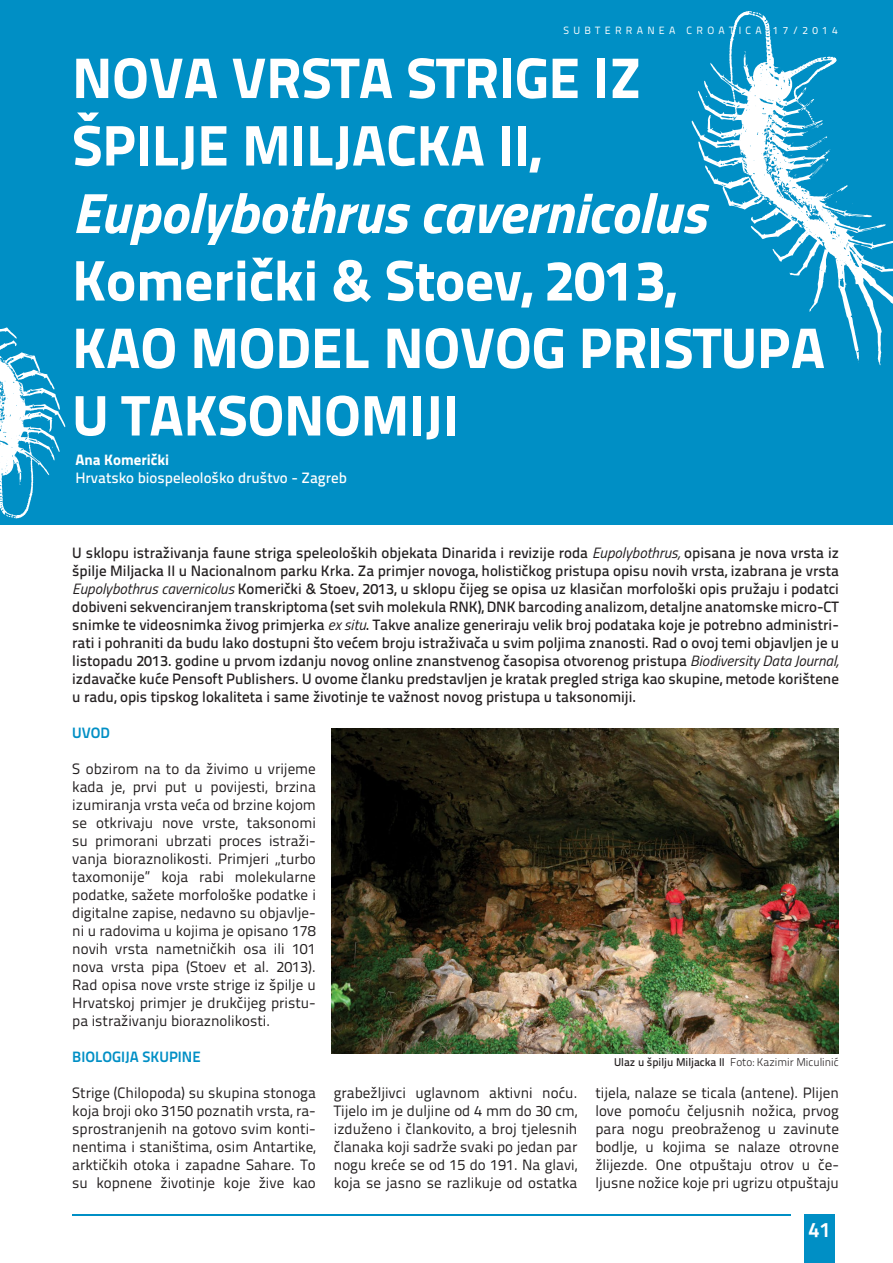
<style>
.page{position:relative;width:893px;height:1263px;background:#fff}
.page>*{position:absolute;margin:0;border:0;box-sizing:border-box;transform-origin:0 0}
.t1{font:57px/67.5px "Titillium Text 22 L 999 wt";color:#fff}
.t2{font:italic 700 57px "Titillium";color:#fff}
.t3{font:21px "Titillium Maps 29 L 800 wt";color:#fff}
.t4{font:15px/18px "Titillium Text 22 L 400 wt";color:#231f20;text-align:justify}
.t5{font:15px/18px "Titillium Text 22 L 600 wt";color:#231f20;text-align:justify}
.t6{font:15px "Titillium Text 22 L 600 wt";color:#fff}
.t7{font:15px "Titillium Text 22 L 800 wt";color:#008fc5}
.t8{font:15px "Titillium Text 22 L 999 wt";color:#fff}
.t9{font:11.25px "Titillium Text 22 L 600 wt";color:#231f20}
.t10{font:10.5px "Titillium Text 22 L 400 wt";letter-spacing:.41em;color:#fff}
.s1{font-family:"Titillium";font-style:italic}
.s2{font-family:"Titillium Text 22 L 250 wt"}
</style>
<div class="page">
<div style="left:804px;top:1214px;width:31px;height:49px;background:#008fc5"></div>
<hr style="left:72px;top:1214px;width:719px;height:1px;background:#008fc5">
<div style="left:0;top:0;width:893px;height:524px;background:#008fc5"></div>
<img style="left:332px;top:728px;width:507px;height:325px">
<svg style="left:691px;top:11px;width:202px;height:354px"></svg>
<svg style="left:732px;top:92px;width:3px;height:8px"></svg>
<svg style="left:755px;top:12px;width:15px;height:25px"></svg>
<svg style="left:803px;top:87px;width:3px;height:5px"></svg>
<svg style="left:775px;top:68px;width:6px;height:2px"></svg>
<svg style="left:856px;top:245px;width:9px;height:11px"></svg>
<svg style="left:819px;top:238px;width:7px;height:11px"></svg>
<svg style="left:748px;top:184px;width:8px;height:8px"></svg>
<svg style="left:745px;top:169px;width:6px;height:8px"></svg>
<svg style="left:766px;top:99px;width:87px;height:127px"></svg>
<svg style="left:0;top:327px;width:65px;height:191px"></svg>
<p class="t10" style="left:564px;top:23px;width:276px">SUBTERRANEA CROATICA 17/2014</p>
<h1 class="t1" style="left:72px;top:41px;width:571px">NOVA VRSTA STRIGE IZ<br>ŠPILJE MILJACKA II,</h1>
<h1 class="t2" style="left:72px;top:168px;width:635px">Eupolybothrus cavernicolus</h1>
<h1 class="t1" style="left:72px;top:243px;width:754px">Komerički &amp; Stoev, 2013,<br>KAO MODEL NOVOG PRISTUPA<br>U TAKSONOMIJI</h1>
<p class="t8" style="left:75px;top:448px;width:95px">Ana Komerički</p>
<p class="t6" style="left:75px;top:466px;width:273px">Hrvatsko biospeleološko društvo - Zagreb</p>
<p class="t5" style="left:72px;top:543px;width:768px">U sklopu istraživanja faune striga speleoloških objekata Dinarida i revizije roda <span class="s1">Eupolybothrus,</span> opisana je nova vrsta iz špilje Miljacka II u Nacionalnom parku Krka. Za primjer novoga, holističkog pristupa opisu novih vrsta, izabrana je vrsta <span class="s1">Eupolybothrus cavernicolus</span> Komerički &amp; Stoev, 2013, u sklopu čijeg se opisa uz klasičan morfološki opis pružaju i podatci dobiveni sekvenciranjem transkriptoma (set svih molekula RNK), DNK barcoding analizom, detaljne anatomske micro-CT snimke te videosnimka živog primjerka <span class="s1">ex situ</span>. Takve analize generiraju velik broj podataka koje je potrebno administri&shy;rati i pohraniti da budu lako dostupni što većem broju istraživača u svim poljima znanosti. Rad o ovoj temi objavljen je u listopadu 2013. godine u prvom izdanju novog online znanstvenog časopisa otvorenog pristupa <span class="s1">Biodiversity Data Journal, </span>izdavačke kuće Pensoft Publishers. U ovome članku predstavljen je kratak pregled striga kao skupine, metode korištene u radu, opis tipskog lokaliteta i same životinje te važnost novog pristupa u taksonomiji.</p>
<p class="t7" style="left:72px;top:721px;width:39px">UVOD</p>
<p class="t4" style="left:72px;top:759px;width:245px">S obzirom na to da živimo u vrijeme kada je, prvi put u povijesti, brzina izumiranja vrsta veća od brzine kojom se otkrivaju nove vrste, taksonomi su primorani ubrzati proces istraži&shy;vanja bioraznolikosti. Primjeri „turbo taxomonije” koja rabi molekularne podatke, sažete morfološke podatke i digitalne zapise, nedavno su objavlje&shy;ni u radovima u kojima je opisano 178 novih vrsta nametničkih osa ili 101 nova vrsta pipa (Stoev et al. 2013).<br>Rad opisa nove vrste strige iz špilje u Hrvatskoj primjer je drukčijeg pristu&shy;pa istraživanju bioraznolikosti.</p>
<p class="t7" style="left:72px;top:1045px;width:130px">BIOLOGIJA SKUPINE</p>
<p class="t4" style="left:72px;top:1083px;width:245px">Strige (Chilopoda) su skupina stonoga koja broji oko 3150 poznatih vrsta, ra&shy;sprostranjenih na gotovo svim konti&shy;nentima i staništima, osim Antartike, arktičkih otoka i zapadne Sahare. To su kopnene životinje koje žive kao</p>
<p class="t9" style="left:614px;top:1054px;width:226px">Ulaz u špilju Miljacka II <span class="s2">Foto: Kazimir Miculinić</span></p>
<p class="t4" style="left:334px;top:1083px;width:245px">grabežljivci uglavnom aktivni noću.<br>Tijelo im je duljine od 4 mm do 30 cm, izduženo i člankovito, a broj tjelesnih članaka koji sadrže svaki po jedan par nogu kreće se od 15 do 191. Na glavi, koja se jasno se razlikuje od ostatka</p>
<p class="t4" style="left:595px;top:1083px;width:245px">tijela, nalaze se ticala (antene). Plijen love pomoću čeljusnih nožica, prvog para nogu preobraženog u zavinute bodlje, u kojima se nalaze otrovne žlijezde. One otpuštaju otrov u če&shy;ljusne nožice koje pri ugrizu otpuštaju</p>
<h2 class="t3" style="left:809px;top:1213px;width:24px">41</h2>
</div>
